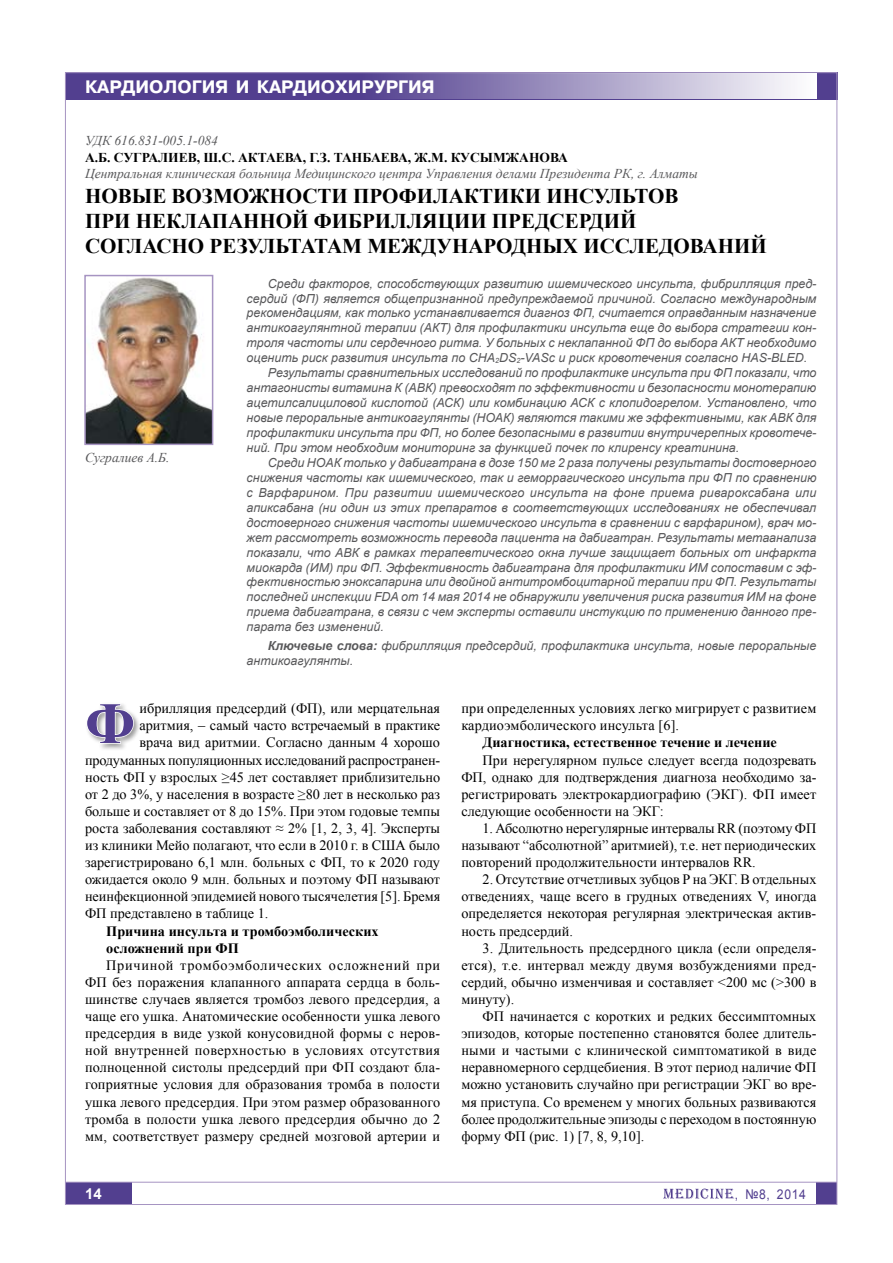
<style>
.page{position:relative;width:893px;height:1263px;background:#fff}
.page>*{position:absolute;margin:0;border:0;box-sizing:border-box;transform-origin:0 0}
.t1{font:700 58.5px "Times New Roman";color:#523f8f}
.t2{font:700 21px/25.2px "Times New Roman";color:#000}
.t3{font:700 18px "Pragmatica C";color:#fff}
.t4{font:700 15px "Arial";color:#fff}
.t5{font:14.25px/17.1px "Times New Roman";color:#000;text-align:justify}
.t6{font:700 14.25px/17.1px "Times New Roman";color:#000}
.t7{font:italic 13.5px "Times New Roman";color:#58585a}
.t8{font:700 13.5px "Times New Roman";color:#000}
.t9{font:13.5px "Arial";color:#523f8f;scale:.9 1}
.t10{font:italic 12.45px/15px "Arial";color:#58585a}
.s1{font-weight:700}
</style>
<div class="page">
<div style="left:65px;top:1182px;width:67px;height:22px;background:#523f8f"></div>
<div style="left:816px;top:1182px;width:21px;height:22px;background:#523f8f"></div>
<svg style="left:663px;top:1188px;width:71px;height:11px"></svg>
<hr style="left:65px;top:1182px;width:772px;height:1px;background:#a694c2">
<div style="left:65px;top:72px;width:772px;height:28px;background:#523f8f"></div>
<div style="left:353px;top:73px;width:463px;height:26px;background:linear-gradient(to right,#4f3c8d,#fefefe)"></div>
<svg style="left:104px;top:704px;width:31px;height:40px"></svg>
<img style="left:100px;top:278px;width:110px;height:164px">
<div style="left:84px;top:275px;width:129px;height:170px;border:2px solid #a694c2"></div>
<div style="left:0;top:1144px;width:104px;height:97px;background:#000;opacity:.4"></div>
<div style="left:0;top:373px;width:100px;height:97px;background:#000;opacity:.4"></div>
<div style="left:0;top:315px;width:103px;height:97px;background:#000;opacity:.4"></div>
<div style="left:0;top:432px;width:100px;height:97px;background:#fff"></div>
<div style="left:0;top:1077px;width:98px;height:97px;background:#fff"></div>
<div style="left:0;top:707px;width:106px;height:97px;background:#000;opacity:.4"></div>
<div style="left:0;top:358px;width:40px;height:97px;background:#fff"></div>
<div style="left:0;top:253px;width:101px;height:97px;background:#fff"></div>
<div style="left:0;top:777px;width:43px;height:97px;background:#fff"></div>
<div style="left:0;top:199px;width:105px;height:97px;background:#fff"></div>
<p class="t3" style="left:85px;top:77px;width:351px">кардиология и кардиохирургия</p>
<p class="t7" style="left:85px;top:132px;width:134px">УДК 616.831-005.1-084</p>
<p class="t8" style="left:85px;top:148px;width:421px">А.Б. Сугралиев, Ш.С. Актаева, Г.З. Танбаева, Ж.М. Кусымжа</p>
<p class="t8" style="left:529px;top:148px;width:37px">нова</p>
<p class="t7" style="left:85px;top:164px;width:615px">Центральная клиническая больница Медицинского центра Управления делами Президента РК, г. Алматы</p>
<h2 class="t2" style="left:85px;top:183px;width:595px">Новые возможнос ти профилактики инсультов при неклапа</h2>
<h2 class="t2" style="left:85px;top:208px;width:683px;text-indent:158px">нной фибрилляции предс ердий<br>с оглас но результатам международных исследований</h2>
<p class="t10" style="left:268px;top:276px;width:550px">Среди факторов, способствующих развитию ишемического инсульта, фибрилляция пред-</p>
<p class="t10" style="left:247px;top:291px;width:571px">сердий (ФП) является общепризнанной предупреждаемой причиной. Согласно международным</p>
<p class="t10" style="left:247px;top:306px;width:571px">рекомендациям, как только устанавливается диагноз ФП, считается оправданным назначение</p>
<p class="t10" style="left:247px;top:321px;width:571px">антикоагулянтной терапии (АКТ) для профилактики инсульта еще до выбора стратегии кон-</p>
<p class="t10" style="left:247px;top:336px;width:571px">троля частоты или сердечного ритма. У больных с неклапанной ФП до выбора АКТ необходимо</p>
<p class="t10" style="left:247px;top:351px;width:562px">оценить риск развития инсульта по CHA<sub>2</sub>DS<sub>2</sub>-VASc и риск кровотечения согласно HAS-BLED.</p>
<p class="t10" style="left:268px;top:366px;width:550px">Результаты сравнительных исследований по профилактике инсульта при ФП показали, что</p>
<p class="t10" style="left:247px;top:380px;width:571px">антагонисты витамина К (АВК) превосходят по эффективности и безопасности монотерапию</p>
<p class="t10" style="left:247px;top:395px;width:571px">ацетилсалициловой кислотой (АСК) или комбинацию АСК с клопидогрелом. Установлено, что</p>
<p class="t10" style="left:247px;top:410px;width:571px">новые пероральные антикоагулянты (НОАК) являются такими же эффективными, как АВК для</p>
<p class="t10" style="left:247px;top:425px;width:571px">профилактики инсульта при ФП, но более безопасными в развитии внутричерепных кровотече-</p>
<p class="t10" style="left:247px;top:440px;width:494px">ний. При этом необходим мониторинг за функцией почек по клиренсу креатинина.</p>
<p class="t10" style="left:268px;top:455px;width:550px">Среди НОАК только у дабигатрана в дозе 150 мг 2 раза получены результаты достоверного</p>
<p class="t10" style="left:247px;top:470px;width:571px">снижения частоты как ишемического, так и геморрагического инсульта при ФП по сравнению</p>
<p class="t10" style="left:247px;top:485px;width:571px">с Варфарином. При развитии ишемического инсульта на фоне приема ривароксабана или</p>
<p class="t10" style="left:247px;top:500px;width:571px">апиксабана (ни один из этих препаратов в соответствующих исследованиях не обеспечивал</p>
<p class="t10" style="left:247px;top:515px;width:571px">достоверного снижения частоты ишемического инсульта в сравнении с варфарином), врач мо-</p>
<p class="t10" style="left:247px;top:530px;width:571px">жет рассмотреть возможность перевода пациента на дабигатран. Результаты метаанализа</p>
<p class="t10" style="left:247px;top:545px;width:571px">показали, что АВК в рамках терапевтического окна лучше защищает больных от инфаркта</p>
<p class="t10" style="left:247px;top:560px;width:571px">миокарда (ИМ) при ФП. Эффективность дабигатрана для профилактики ИМ сопоставим с эф-</p>
<p class="t10" style="left:247px;top:575px;width:571px">фективностью эноксапарина или двойной антитромбоцитарной терапии при ФП. Результаты</p>
<p class="t10" style="left:247px;top:590px;width:571px">последней инспекции FDA от 14 мая 2014 не обнаружили увеличения риска развития ИМ на фоне</p>
<p class="t10" style="left:247px;top:605px;width:571px">приема дабигатрана, в связи с чем эксперты оставили инстукцию по применению данного пре-</p>
<p class="t10" style="left:247px;top:619px;width:139px">парата без изменений.</p>
<p class="t10" style="left:247px;top:639px;width:571px;text-indent:21px"><span class="s1">Ключевые слова:</span> фибрилляция предсердий, профилактика инсульта, новые пероральные антикоагулянты.</p>
<p class="t7" style="left:85px;top:448px;width:86px">Сугралиев А.Б.</p>
<h1 class="t1" style="left:85px;top:683px;width:52px">Ф</h1>
<p class="t5" style="left:139px;top:700px;width:302px">ибрилляция предсердий (ФП), или мерцательная</p>
<p class="t5" style="left:139px;top:717px;width:302px">аритмия, – самый часто встречаемый в практике</p>
<p class="t5" style="left:139px;top:734px;width:302px">врача вид аритмии. Согласно данным 4 хорошо</p>
<p class="t5" style="left:85px;top:751px;width:357px">продуманных популяционных исследований распространен-</p>
<p class="t5" style="left:85px;top:768px;width:357px">ность ФП у взрослых ≥45 лет составляет приблизительно</p>
<p class="t5" style="left:85px;top:785px;width:357px">от 2 до 3%, у населения в возрасте ≥80 лет в несколько раз</p>
<p class="t5" style="left:85px;top:802px;width:357px">больше и составляет от 8 до 15%. При этом годовые темпы</p>
<p class="t5" style="left:85px;top:819px;width:357px">роста заболевания составляют ≈ 2% [1, 2, 3, 4]. Эксперты</p>
<p class="t5" style="left:85px;top:836px;width:357px">из клиники Мейо полагают, что если в 2010 г. в США было</p>
<p class="t5" style="left:85px;top:854px;width:357px">зарегистрировано 6,1 млн. больных с ФП, то к 2020 году</p>
<p class="t5" style="left:85px;top:871px;width:357px">ожидается около 9 млн. больных и поэтому ФП называют</p>
<p class="t5" style="left:85px;top:888px;width:357px">неинфекционной эпидемией нового тысячелетия [5]. Бремя</p>
<p class="t5" style="left:85px;top:905px;width:185px">ФП представлено в таблице 1.</p>
<p class="t6" style="left:106px;top:922px;width:274px">Причина инсульта и тромбоэмболических осложнений при ФП</p>
<p class="t5" style="left:85px;top:956px;width:357px;text-indent:21px">Причиной тромбоэмболических осложнений при ФП без поражения клапанного аппарата сердца в боль&shy;шинстве случаев является тромбоз левого предсердия, а чаще его ушка. Анатомические особенности ушка левого предсердия в виде узкой конусовидной формы с неров&shy;ной внутренней поверхностью в условиях отсутствия полноценной систолы предсердий при ФП создают бла&shy;гоприятные условия для образования тромба в полости ушка левого предсердия. При этом размер образованного тромба в полости ушка левого предсердия обычно до 2 мм, соответствует размеру средней мозговой артерии и</p>
<p class="t5" style="left:461px;top:700px;width:357px">при определенных условиях легко мигрирует с развитием кардиоэмболического инсульта [6].</p>
<p class="t6" style="left:483px;top:734px;width:296px">Диагностика, естественное течение и лечение</p>
<p class="t5" style="left:461px;top:751px;width:357px;text-indent:21px">При нерегулярном пульсе следует всегда подозревать ФП, однако для подтверждения диагноза необходимо за&shy;регистрировать электрокардиографию (ЭКГ). ФП имеет следующие особенности на ЭКГ:</p>
<p class="t5" style="left:461px;top:819px;width:357px;text-indent:21px">1. Абсолютно нерегулярные интервалы RR (поэтому ФП называют “абсолютной” аритмией), т.е. нет периодических повторений продолжительности интервалов RR.</p>
<p class="t5" style="left:461px;top:871px;width:357px;text-indent:21px">2. Отсутствие отчетливых зубцов Р на ЭКГ. В отдельных отведениях, чаще всего в грудных отведениях V, иногда определяется некоторая регулярная электрическая актив&shy;ность предсердий.</p>
<p class="t5" style="left:461px;top:939px;width:357px;text-indent:21px">3. Длительность предсердного цикла (если определя&shy;ется), т.е. интервал между двумя возбуждениями пред&shy;сердий, обычно изменчивая и составляет &lt;200 мс (&gt;300 в минуту).</p>
<p class="t5" style="left:461px;top:1007px;width:357px;text-indent:21px">ФП начинается с коротких и редких бессимптомных эпизодов, которые постепенно становятся более длитель&shy;ными и частыми с клинической симптоматикой в виде неравномерного сердцебиения. В этот период наличие ФП можно установить случайно при регистрации ЭКГ во вре&shy;мя приступа. Со временем у многих больных развиваются более продолжительные эпизоды с переходом в постоянную форму ФП (рис. 1) [7, 8, 9,10].</p>
<p class="t4" style="left:85px;top:1183px;width:18px">14</p>
<p class="t9" style="left:735px;top:1185px;width:80px">, №8, 2014</p>
</div>
